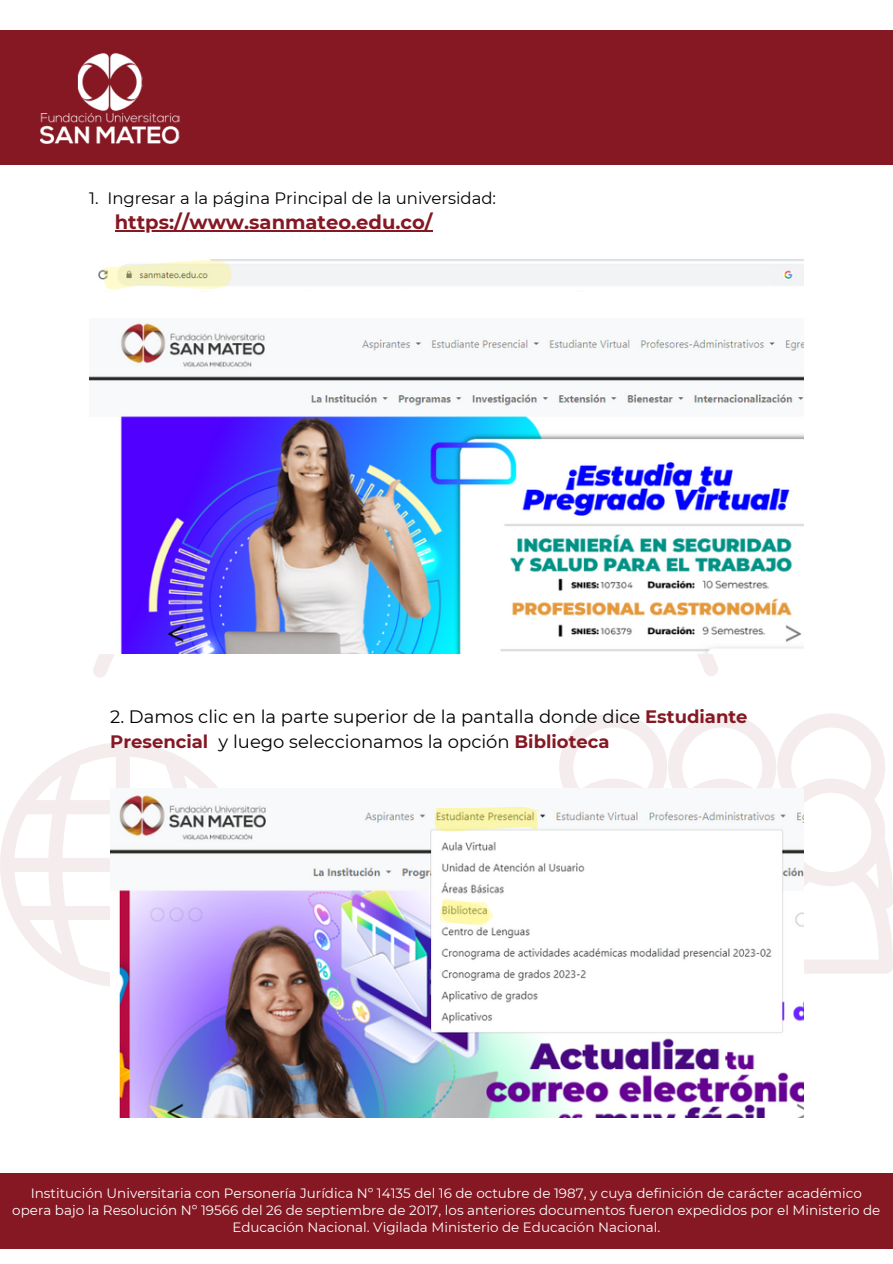
<style>
.page{position:relative;width:893px;height:1264px;background:#fff}
.page>*{position:absolute;margin:0;border:0;box-sizing:border-box;transform-origin:0 0}
.t1{font:700 19.5px "Montserrat";color:#851823}
.t2{font:18px/24.8px "Montserrat";color:#000}
.t3{font:16.5px "Montserrat";color:#000}
.t4{font:13.5px/16.8px "Montserrat";color:#fff;text-align:center}
.s1{font-weight:700;color:#851823}
</style>
<div class="page">
<div style="left:0;top:1173px;width:892px;height:75px;background:#851823"></div>
<div style="left:0;top:30px;width:892px;height:134px;background:#851823"></div>
<svg style="left:93px;top:654px;width:22px;height:23px"></svg>
<svg style="left:697px;top:654px;width:21px;height:22px"></svg>
<svg style="left:0;top:743px;width:218px;height:243px"></svg>
<svg style="left:559px;top:714px;width:333px;height:259px"></svg>
<img style="left:41px;top:53px;width:138px;height:90px">
<img style="left:89px;top:259px;width:714px;height:395px">
<hr style="left:115px;top:230px;width:317px;height:1px;background:#851823">
<div style="left:89px;top:292px;width:714px;height:26px;background:#fff"></div>
<img style="left:110px;top:788px;width:693px;height:329px">
<svg style="left:432px;top:806px;width:107px;height:27px;fill:#f9f5ad"></svg>
<svg style="left:437px;top:899px;width:53px;height:28px"></svg>
<svg style="left:439px;top:898px;width:59px;height:26px"></svg>
<svg style="left:103px;top:260px;width:129px;height:32px;fill:#f4f2c6"></svg>
<p class="t3" style="left:89px;top:188px;width:408px">1. Ingresar a la página Principal de la universidad:</p>
<p class="t1" style="left:115px;top:210px;width:319px">https://www.sanmateo.edu.co/</p>
<p class="t2" style="left:110px;top:704px;width:639px">2. Damos clic en la parte superior de la pantalla donde dice <span class="s1">Estudiante<br>Presencial</span> y luego seleccionamos la opción <span class="s1">Biblioteca</span></p>
<p class="t4" style="left:12px;top:1184px;width:869px">Institución Universitaria con Personería Jurídica Nº 14135 del 16 de octubre de 1987, y cuya definición de carácter académico opera bajo la Resolución Nº 19566 del 26 de septiembre de 2017, los anteriores documentos fueron expedidos por el Ministerio de<br>Educación Nacional. Vigilada Ministerio de Educación Nacional.</p>
</div>
